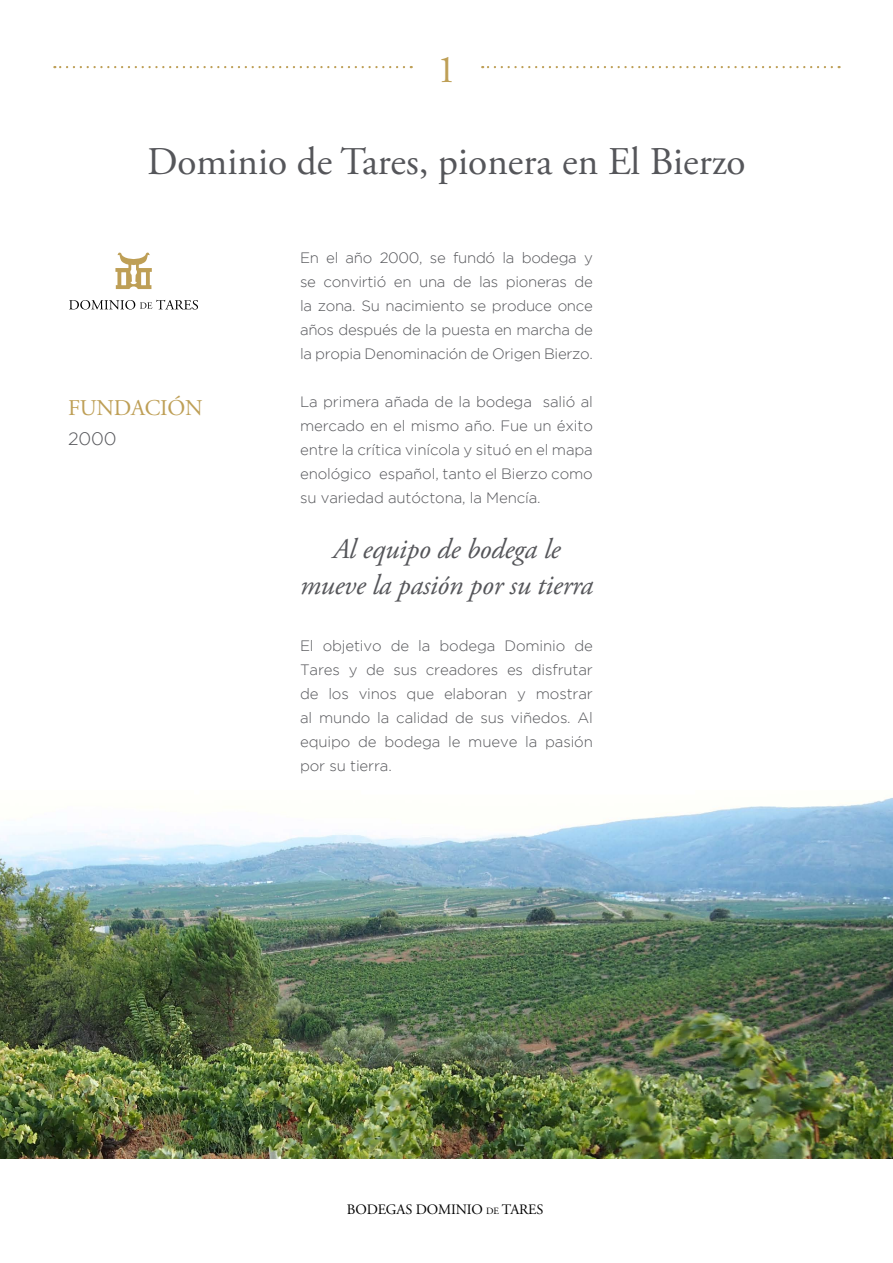
<style>
.page{position:relative;width:893px;height:1263px;background:#fff}
.page>*{position:absolute;margin:0;border:0;box-sizing:border-box;transform-origin:0 0}
.t1{font:39.15px "Adobe Garamond Pro";color:#55565a}
.t2{font:39.15px "Adobe Garamond Pro";color:#be9f56}
.t3{font:italic 28.5px/35.8px "Adobe Garamond Pro";letter-spacing:-.01em;color:#55565a;text-align:center}
.t4{font:22.5px "Adobe Garamond Pro";letter-spacing:-.01em;color:#be9f56}
.t5{font:300 18px "Gotham";color:#55565a}
.t6{font:300 15px/24px "Gotham";letter-spacing:-.01em;color:#55565a;text-align:justify}
.t7{font:14.4px "Adobe Garamond Pro";letter-spacing:-.01em;color:#000}
.s1{font-size:9.6px}
</style>
<div class="page">
<img style="left:0;top:797px;width:893px;height:361px">
<svg style="left:54px;top:66px;width:350px;height:2px"></svg>
<svg style="left:482px;top:66px;width:350px;height:2px"></svg>
<svg style="left:115px;top:253px;width:37px;height:36px"></svg>
<svg style="left:69px;top:300px;width:129px;height:10px"></svg>
<h1 class="t2" style="left:437px;top:47px;width:21px">1</h1>
<h1 class="t1" style="left:147px;top:138px;width:600px">Dominio de Tares, pionera en El Bierzo</h1>
<h3 class="t4" style="left:68px;top:394px;width:136px">FUNDACIÓN</h3>
<p class="t5" style="left:68px;top:428px;width:50px">2000</p>
<p class="t6" style="left:300px;top:245px;width:294px">En el año 2000, se fundó la bodega y se convirtió en una de las pioneras de la zona. Su nacimiento se produce once años después de la puesta en marcha de la propia Denominación de Origen Bierzo.</p>
<p class="t6" style="left:300px;top:389px;width:294px">La primera añada de la bodega salió al mercado en el mismo año. Fue un éxito entre la crítica vinícola y situó en el mapa enológico español, tanto el Bierzo como su variedad autóctona, la Mencía.</p>
<h2 class="t3" style="left:300px;top:532px;width:294px">Al equipo de bodega le mueve la pasión por su tierra</h2>
<p class="t6" style="left:300px;top:634px;width:294px">El objetivo de la bodega Dominio de Tares y de sus creadores es disfrutar de los vinos que elaboran y mostrar al mundo la calidad de sus viñedos. Al equipo de bodega le mueve la pasión por su tierra.</p>
<p class="t7" style="left:347px;top:1201px;width:198px">BODEGAS DOMINIO <span class="s1">DE</span> TARES</p>
</div>
